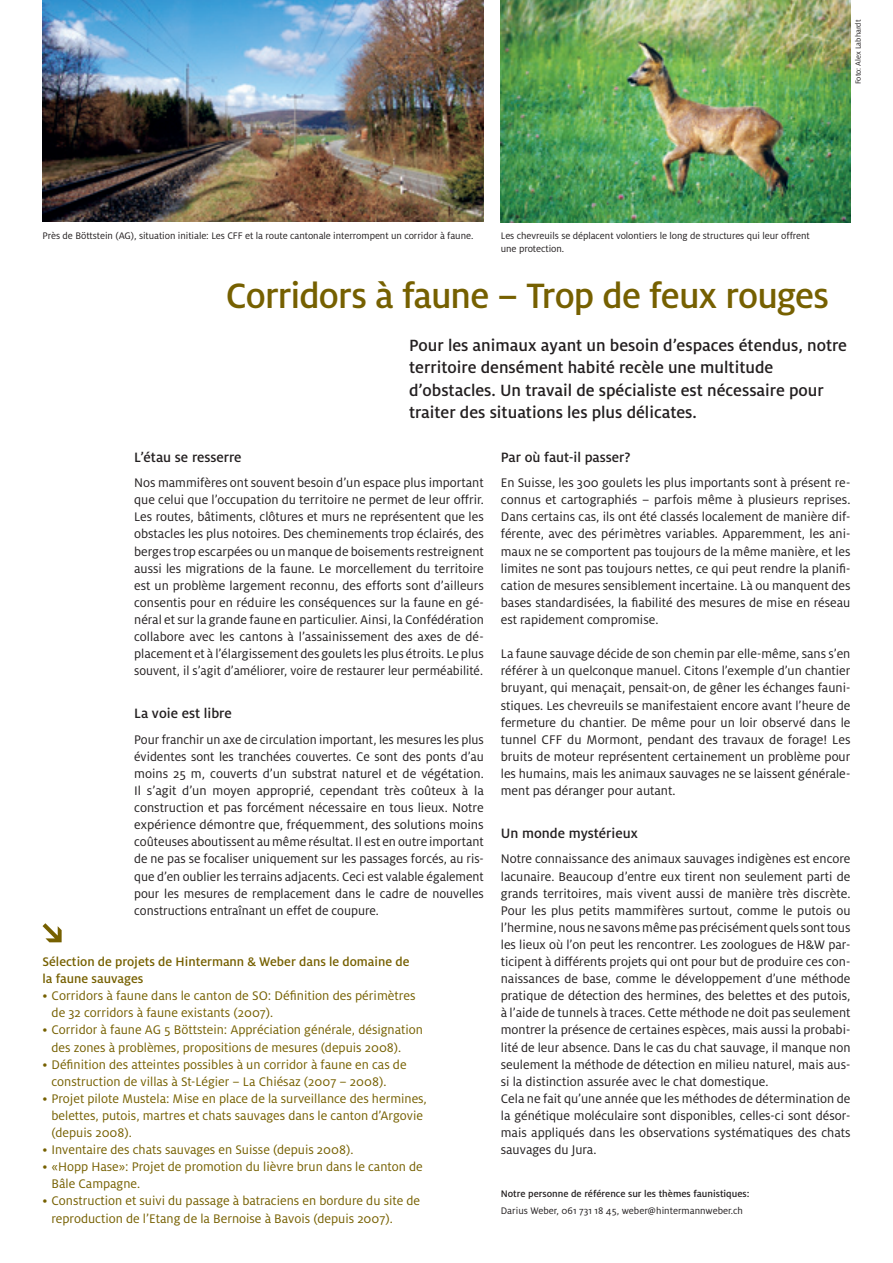
<style>
.page{position:relative;width:893px;height:1263px;background:#fff}
.page>*{position:absolute;margin:0;border:0;box-sizing:border-box;transform-origin:0 0}
.TITEL_28__28{font:500 39px "Milo";letter-spacing:-.025em;color:#766000}
.lauf_grösser_9_5___1{font:500 18px/22.5px "Milo";color:#231f20}
.kleiner_Titel{font:500 15px "Milo";color:#231f20}
.lauf_grösser_9_5___1-2{font:13.8px/17.1px "Milo";color:#231f20;text-align:justify}
.lauf_grösser_9_5___1-3{font:13.8px/17.1px "Milo";color:#766000}
.Titel_Grün{font:500 13.8px/17.1px "Milo";color:#766000}
.Bildlegende{font:10.5px/12.6px "Milo";letter-spacing:-.005em;color:#231f20}
.Bildlegende-2{font:500 10.5px "Milo";color:#231f20}
.Foto{font:8.25px "Milo";color:#231f20}
</style>
<div class="page">
<img style="left:43px;top:0;width:441px;height:221px">
<img style="left:501px;top:0;width:349px;height:222px">
<svg style="left:43px;top:923px;width:19px;height:19px"></svg>
<p class="Foto" style="left:853px;top:84px;width:66px;rotate:-90deg">Foto: Alex Labhardt</p>
<p class="Bildlegende" style="left:43px;top:229px;width:432px">Près de Böttstein (AG), situation initiale: Les CFF et la route cantonale interrompent un corridor à faune.</p>
<p class="Bildlegende" style="left:501px;top:229px;width:310px">Les chevreuils se déplacent volontiers le long de structures qui leur offrent une protection.</p>
<p class="TITEL_28__28" style="left:226px;top:272px;width:605px">Corridors à faune – Trop de feux rouges</p>
<p class="lauf_grösser_9_5___1" style="left:409px;top:334px;width:439px">Pour les animaux ayant un besoin d’espaces étendus, notre territoire densément habité recèle une multitude d’obstacles. Un travail de spécialiste est nécessaire pour traiter des situations les plus délicates.</p>
<p class="kleiner_Titel" style="left:134px;top:448px;width:109px">L’étau se resserre</p>
<p class="lauf_grösser_9_5___1-2" style="left:134px;top:474px;width:351px">Nos mammifères ont souvent besoin d’un espace plus important que celui que l’occupation du territoire ne permet de leur offrir.<br>Les routes, bâtiments, clôtures et murs ne représentent que les obstacles les plus notoires. Des cheminements trop éclairés, des berges trop escarpées ou un manque de boisements restreignent aussi les migrations de la faune. Le morcellement du territoire est un problème largement reconnu, des efforts sont d’ailleurs consentis pour en réduire les conséquences sur la faune en gé&shy;néral et sur la grande faune en particulier. Ainsi, la Confédération collabore avec les cantons à l’assainissement des axes de dé&shy;placement et à l’élargissement des goulets les plus étroits. Le plus souvent, il s’agit d’améliorer, voire de restaurer leur perméabilité.</p>
<p class="kleiner_Titel" style="left:134px;top:704px;width:99px">La voie est libre</p>
<p class="lauf_grösser_9_5___1-2" style="left:134px;top:731px;width:351px">Pour franchir un axe de circulation important, les mesures les plus évidentes sont les tranchées couvertes. Ce sont des ponts d’au moins 25 m, couverts d’un substrat naturel et de végétation.<br>Il s’agit d’un moyen approprié, cependant très coûteux à la construction et pas forcément nécessaire en tous lieux. Notre expérience démontre que, fréquemment, des solutions moins coûteuses aboutissent au même résultat. Il est en outre important de ne pas se focaliser uniquement sur les passages forcés, au ris&shy;que d’en oublier les terrains adjacents. Ceci est valable également pour les mesures de remplacement dans le cadre de nouvelles constructions entraînant un effet de coupure.</p>
<p class="Titel_Grün" style="left:43px;top:953px;width:368px">Sélection de projets de Hintermann &amp; Weber dans le domaine de la faune sauvages</p>
<p class="lauf_grösser_9_5___1-3" style="left:52px;top:987px;width:366px;text-indent:-9px">• Corridors à faune dans le canton de SO: Définition des périmètres de 32 corridors à faune existants (2007).</p>
<p class="lauf_grösser_9_5___1-3" style="left:52px;top:1021px;width:373px;text-indent:-9px">• Corridor à faune AG 5 Böttstein: Appréciation générale, désignation des zones à problèmes, propositions de mesures (depuis 2008).</p>
<p class="lauf_grösser_9_5___1-3" style="left:52px;top:1055px;width:357px;text-indent:-9px">• Définition des atteintes possibles à un corridor à faune en cas de construction de villas à St-Légier – La Chiésaz (2007 – 2008).</p>
<p class="lauf_grösser_9_5___1-3" style="left:52px;top:1090px;width:377px;text-indent:-9px">• Projet pilote Mustela: Mise en place de la surveillance des hermines, belettes, putois, martres et chats sauvages dans le canton d’Argovie (depuis 2008).</p>
<p class="lauf_grösser_9_5___1-3" style="left:43px;top:1141px;width:312px">• Inventaire des chats sauvages en Suisse (depuis 2008).</p>
<p class="lauf_grösser_9_5___1-3" style="left:52px;top:1158px;width:373px;text-indent:-9px">• «Hopp Hase»: Projet de promotion du lièvre brun dans le canton de<br>Bâle Campagne.</p>
<p class="lauf_grösser_9_5___1-3" style="left:52px;top:1192px;width:370px;text-indent:-9px">• Construction et suivi du passage à batraciens en bordure du site de reproduction de l’Etang de la Bernoise à Bavois (depuis 2007).</p>
<p class="kleiner_Titel" style="left:501px;top:448px;width:131px">Par où faut-il passer?</p>
<p class="lauf_grösser_9_5___1-2" style="left:501px;top:474px;width:351px">En Suisse, les 300 goulets les plus importants sont à présent re&shy;connus et cartographiés – parfois même à plusieurs reprises.<br>Dans certains cas, ils ont été classés localement de manière dif&shy;férente, avec des périmètres variables. Apparemment, les ani&shy;maux ne se comportent pas toujours de la même manière, et les limites ne sont pas toujours nettes, ce qui peut rendre la planifi&shy;cation de mesures sensiblement incertaine. Là ou manquent des bases standardisées, la fiabilité des mesures de mise en réseau est rapidement compromise.</p>
<p class="lauf_grösser_9_5___1-2" style="left:501px;top:645px;width:351px">La faune sauvage décide de son chemin par elle-même, sans s’en référer à un quelconque manuel. Citons l’exemple d’un chantier bruyant, qui menaçait, pensait-on, de gêner les échanges fauni&shy;stiques. Les chevreuils se manifestaient encore avant l’heure de fermeture du chantier. De même pour un loir observé dans le tunnel CFF du Mormont, pendant des travaux de forage! Les bruits de moteur représentent certainement un problème pour les humains, mais les animaux sauvages ne se laissent générale&shy;ment pas déranger pour autant.</p>
<p class="kleiner_Titel" style="left:501px;top:824px;width:139px">Un monde mystérieux</p>
<p class="lauf_grösser_9_5___1-2" style="left:501px;top:850px;width:351px">Notre connaissance des animaux sauvages indigènes est encore lacunaire. Beaucoup d’entre eux tirent non seulement parti de grands territoires, mais vivent aussi de manière très discrète.<br>Pour les plus petits mammifères surtout, comme le putois ou l’hermine, nous ne savons même pas précisément quels sont tous les lieux où l’on peut les rencontrer. Les zoologues de H&amp;W par&shy;ticipent à différents projets qui ont pour but de produire ces con&shy;naissances de base, comme le développement d’une méthode pratique de détection des hermines, des belettes et des putois, à l’aide de tunnels à traces. Cette méthode ne doit pas seulement montrer la présence de certaines espèces, mais aussi la probabi&shy;lité de leur absence. Dans le cas du chat sauvage, il manque non seulement la méthode de détection en milieu naturel, mais aus&shy;si la distinction assurée avec le chat domestique.</p>
<p class="lauf_grösser_9_5___1-2" style="left:501px;top:1090px;width:351px">Cela ne fait qu’une année que les méthodes de détermination de la génétique moléculaire sont disponibles, celles-ci sont désor&shy;mais appliqués dans les observations systématiques des chats sauvages du Jura.</p>
<p class="Bildlegende-2" style="left:501px;top:1187px;width:250px">Notre personne de référence sur les thèmes faunistiques:</p>
<p class="Bildlegende" style="left:501px;top:1204px;width:244px">Darius Weber, 061 731 18 45, weber@hintermannweber.ch</p>
</div>
